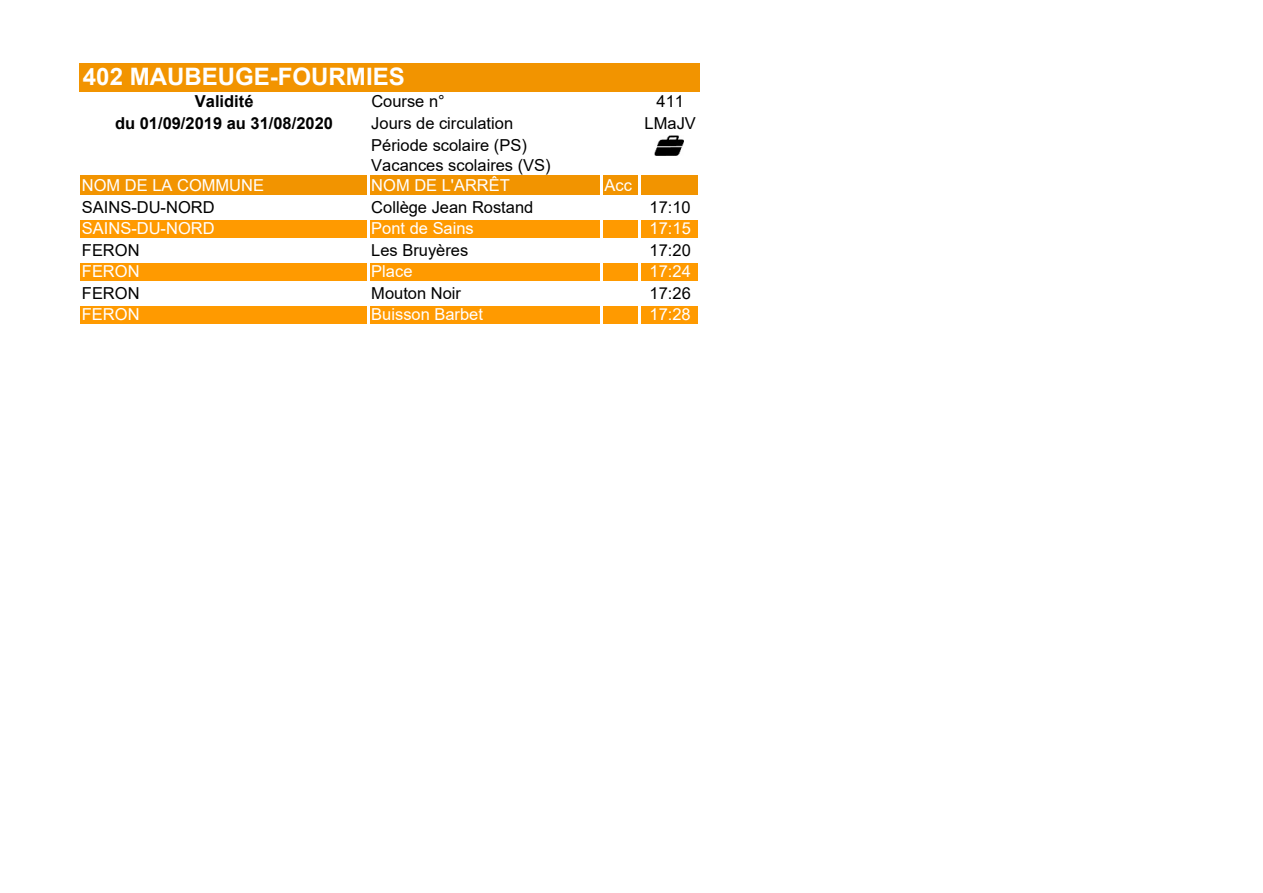
<style>
.page{position:relative;width:1263px;height:893px;background:#fff}
.page>*{position:absolute;margin:0;border:0;box-sizing:border-box;transform-origin:0 0}
.t1{font:700 24px "Arial";color:#fff}
.t2{font:16.5px/20.4px "Arial";color:#000}
.t3{font:16.5px "Arial";color:#fff}
.t4{font:700 16.5px "Arial";color:#000}
</style>
<div class="page">
<div style="left:80px;top:63px;width:620px;height:28px;background:#f29400"></div>
<div style="left:80px;top:175px;width:620px;height:22px;background:#f29400"></div>
<div style="left:80px;top:218px;width:620px;height:22px;background:#ff9a00"></div>
<div style="left:80px;top:261px;width:620px;height:22px;background:#ff9a00"></div>
<div style="left:80px;top:304px;width:620px;height:22px;background:#ff9a00"></div>
<hr style="left:367px;top:175px;width:3px;height:152px;background:#fff">
<hr style="left:600px;top:175px;width:3px;height:152px;background:#fff">
<hr style="left:638px;top:175px;width:3px;height:152px;background:#fff">
<hr style="left:698px;top:175px;width:3px;height:152px;background:#fff">
<hr style="left:80px;top:195px;width:621px;height:3px;background:#fff">
<hr style="left:80px;top:217px;width:621px;height:3px;background:#fff">
<hr style="left:80px;top:238px;width:621px;height:3px;background:#fff">
<hr style="left:80px;top:260px;width:621px;height:3px;background:#fff">
<hr style="left:80px;top:281px;width:621px;height:3px;background:#fff">
<hr style="left:80px;top:303px;width:621px;height:3px;background:#fff">
<hr style="left:80px;top:324px;width:621px;height:3px;background:#fff">
<img style="left:655px;top:136px;width:29px;height:20px">
<p class="t1" style="left:83px;top:59px;width:323px">402 MAUBEUGE-FOURMIES</p>
<p class="t4" style="left:195px;top:90px;width:60px">Validité</p>
<p class="t2" style="left:371px;top:91px;width:75px">Course n°</p>
<p class="t2" style="left:656px;top:91px;width:29px">411</p>
<p class="t4" style="left:115px;top:112px;width:219px">du 01/09/2019 au 31/08/2020</p>
<p class="t2" style="left:371px;top:113px;width:143px">Jours de circulation</p>
<p class="t2" style="left:645px;top:113px;width:53px">LMaJV</p>
<p class="t2" style="left:371px;top:134px;width:181px">Période scolaire (PS)<br>Vacances scolaires (VS)</p>
<p class="t3" style="left:82px;top:174px;width:184px">NOM DE LA COMMUNE</p>
<p class="t3" style="left:371px;top:174px;width:140px">NOM DE L'ARRÊT</p>
<p class="t3" style="left:604px;top:174px;width:29px">Acc</p>
<p class="t2" style="left:82px;top:196px;width:134px">SAINS-DU-NORD</p>
<p class="t2" style="left:371px;top:196px;width:164px">Collège Jean Rostand</p>
<p class="t2" style="left:650px;top:196px;width:43px">17:10</p>
<p class="t3" style="left:82px;top:217px;width:134px">SAINS-DU-NORD</p>
<p class="t3" style="left:371px;top:217px;width:104px">Pont de Sains</p>
<p class="t3" style="left:650px;top:217px;width:43px">17:15</p>
<p class="t2" style="left:82px;top:240px;width:59px">FERON</p>
<p class="t2" style="left:371px;top:240px;width:99px">Les Bruyères</p>
<p class="t2" style="left:650px;top:240px;width:43px">17:20</p>
<p class="t3" style="left:82px;top:260px;width:59px">FERON</p>
<p class="t3" style="left:371px;top:260px;width:43px">Place</p>
<p class="t3" style="left:650px;top:260px;width:43px">17:24</p>
<p class="t2" style="left:82px;top:283px;width:59px">FERON</p>
<p class="t2" style="left:371px;top:283px;width:91px">Mouton Noir</p>
<p class="t2" style="left:650px;top:283px;width:43px">17:26</p>
<p class="t3" style="left:82px;top:303px;width:59px">FERON</p>
<p class="t3" style="left:371px;top:303px;width:113px">Buisson Barbet</p>
<p class="t3" style="left:650px;top:303px;width:43px">17:28</p>
</div>
